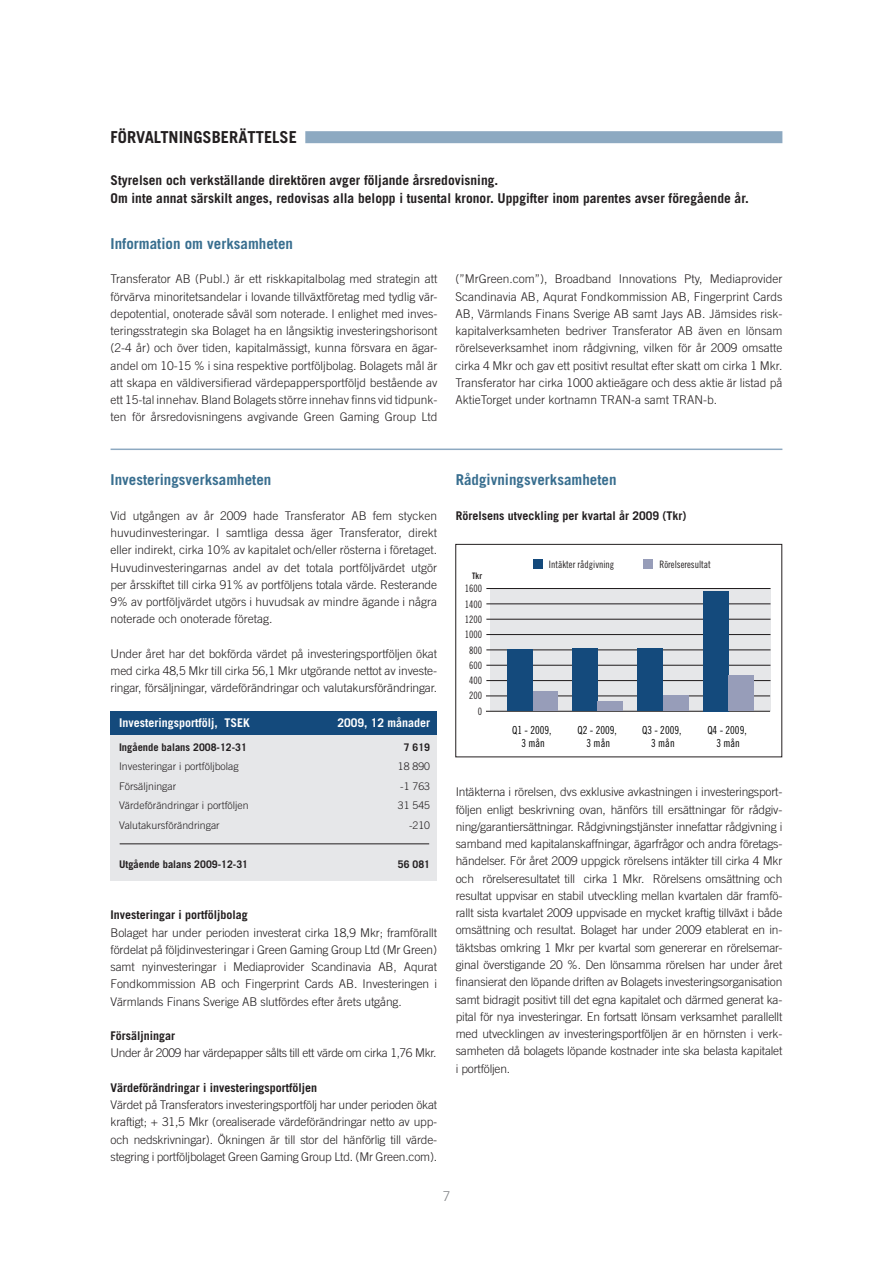
<style>
.page{position:relative;width:893px;height:1263px;background:#fff}
.page>*{position:absolute;margin:0;border:0;box-sizing:border-box;transform-origin:0 0}
.Rubrik_1{font:700 16.5px "Trade Gothic";color:#231f20}
.Rubrik_2{font:700 15px "Trade Gothic";color:#386e8f}
.Bröd1{font:700 13.5px "Trade Gothic";color:#231f20}
.t1{font:300 13.5px "Trade Gothic";color:#808285}
.Bröd1-2{font:300 12px/17.2px "Trade Gothic";letter-spacing:-.01em;color:#231f20;text-align:justify}
.Bröd1_indrag{font:300 12px/17.2px "Trade Gothic";letter-spacing:-.01em;color:#231f20;text-align:justify}
.Rubrik_3{font:700 12px "Trade Gothic";color:#231f20}
.Bröd1-3{font:300 12px "Trade Gothic";letter-spacing:-.03em;color:#231f20}
.Bröd1_indrag-2{font:700 12px "Trade Gothic";color:#fff}
.t2{font:11.1px/13.4px "Trade Gothic Cond Eighteen";color:#000001;text-align:center;scale:.95 1}
.Bröd1_indrag-3{font:300 10.5px "Trade Gothic";color:#231f20}
.Bröd1_indrag-4{font:700 10.5px "Trade Gothic";color:#231f20}
.t3{font:10.2px/15.3px "Trade Gothic Cond Eighteen";color:#231f20;text-align:right;scale:.95 1}
.t4{font:9px "Trade Gothic Bold Cond Twenty";color:#231f20;scale:.95 1}
</style>
<div class="page">
<div style="left:111px;top:722px;width:326px;height:159px;background:#e6e7e9"></div>
<div style="left:111px;top:711px;width:326px;height:24px;background:#144a7c"></div>
<hr style="left:120px;top:843px;width:309px;height:1px;background:#231f20">
<div style="left:305px;top:131px;width:477px;height:12px;background:#8da9c1"></div>
<hr style="left:111px;top:449px;width:671px;height:1px;background:#8da9c1">
<div style="left:490px;top:588px;width:280px;height:123px;background:#e6e7e9"></div>
<div style="left:533px;top:559px;width:9px;height:10px;background:#144a7c"></div>
<div style="left:644px;top:559px;width:9px;height:10px;background:#979db9"></div>
<hr style="left:486px;top:603px;width:284px;height:1px;background:#231f20">
<hr style="left:486px;top:588px;width:284px;height:1px;background:#231f20">
<hr style="left:486px;top:619px;width:284px;height:1px;background:#231f20">
<hr style="left:486px;top:634px;width:284px;height:1px;background:#231f20">
<hr style="left:486px;top:649px;width:284px;height:1px;background:#231f20">
<hr style="left:486px;top:665px;width:284px;height:1px;background:#231f20">
<hr style="left:486px;top:680px;width:284px;height:1px;background:#231f20">
<hr style="left:486px;top:696px;width:284px;height:1px;background:#231f20">
<hr style="left:486px;top:711px;width:284px;height:1px;background:#231f20">
<div style="left:507px;top:649px;width:26px;height:62px;background:#144a7c"></div>
<div style="left:533px;top:692px;width:25px;height:19px;background:#979db9"></div>
<div style="left:572px;top:649px;width:26px;height:62px;background:#144a7c"></div>
<div style="left:598px;top:701px;width:25px;height:10px;background:#979db9"></div>
<div style="left:703px;top:591px;width:25px;height:120px;background:#144a7c"></div>
<div style="left:728px;top:676px;width:26px;height:35px;background:#979db9"></div>
<div style="left:638px;top:649px;width:25px;height:62px;background:#144a7c"></div>
<div style="left:663px;top:695px;width:26px;height:16px;background:#979db9"></div>
<div style="left:455px;top:544px;width:327px;height:213px;border:1px solid #231f20"></div>
<p class="Rubrik_1" style="left:111px;top:127px;width:188px">FÖRVALTNINGSBERÄTTELSE</p>
<p class="Bröd1" style="left:111px;top:172px;width:389px">Styrelsen och verkställande direktören avger följande årsredovisning.</p>
<p class="Bröd1" style="left:111px;top:190px;width:640px">Om inte annat särskilt anges, redovisas alla belopp i tusental kronor. Uppgifter inom parentes avser föregående år.</p>
<p class="Rubrik_2" style="left:111px;top:234px;width:184px">Information om verksamheten</p>
<p class="Bröd1-2" style="left:111px;top:270px;width:328px">Transferator AB (Publ.) är ett riskkapitalbolag med strategin att förvärva minoritetsandelar i lovande tillväxtföretag med tydlig vär&shy;depotential, onoterade såväl som noterade. I enlighet med inves&shy;teringsstrategin ska Bolaget ha en långsiktig investeringshorisont (2-4 år) och över tiden, kapitalmässigt, kunna försvara en ägar&shy;andel om 10-15 % i sina respektive portföljbolag. Bolagets mål är att skapa en väldiversifierad värdepappersportföljd bestående av ett 15-tal innehav. Bland Bolagets större innehav finns vid tidpunk&shy;ten för årsredovisningens avgivande Green Gaming Group Ltd</p>
<p class="Bröd1-2" style="left:455px;top:270px;width:328px">(”MrGreen.com”), Broadband Innovations Pty, Mediaprovider Scandinavia AB, Aqurat Fondkommission AB, Fingerprint Cards AB, Värmlands Finans Sverige AB samt Jays AB. Jämsides risk&shy;kapitalverksamheten bedriver Transferator AB även en lönsam rörelseverksamhet inom rådgivning, vilken för år 2009 omsatte cirka 4 Mkr och gav ett positivt resultat efter skatt om cirka 1 Mkr.<br>Transferator har cirka 1000 aktieägare och dess aktie är listad på AktieTorget under kortnamn TRAN-a samt TRAN-b.</p>
<p class="Rubrik_2" style="left:111px;top:471px;width:162px">Investeringsverksamheten</p>
<p class="Bröd1-2" style="left:111px;top:507px;width:328px">Vid utgången av år 2009 hade Transferator AB fem stycken huvudinvesteringar. I samtliga dessa äger Transferator, direkt eller indirekt, cirka 10% av kapitalet och/eller rösterna i företaget.<br>Huvudinvesteringarnas andel av det totala portföljvärdet utgör per årsskiftet till cirka 91% av portföljens totala värde. Resterande 9% av portföljvärdet utgörs i huvudsak av mindre ägande i några noterade och onoterade företag.</p>
<p class="Bröd1_indrag" style="left:111px;top:645px;width:328px">Under året har det bokförda värdet på investeringsportföljen ökat med cirka 48,5 Mkr till cirka 56,1 Mkr utgörande nettot av investe&shy;ringar, försäljningar, värdeförändringar och valutakursförändringar.</p>
<p class="Bröd1_indrag-2" style="left:119px;top:715px;width:132px">Investeringsportfölj, TSEK</p>
<p class="Bröd1_indrag-2" style="left:337px;top:715px;width:94px">2009, 12 månader</p>
<p class="Bröd1_indrag-4" style="left:119px;top:740px;width:129px">Ingående balans 2008-12-31</p>
<p class="Bröd1_indrag-4" style="left:404px;top:740px;width:28px">7 619</p>
<p class="Bröd1_indrag-3" style="left:119px;top:760px;width:121px">Investeringar i portföljbolag</p>
<p class="Bröd1_indrag-3" style="left:398px;top:760px;width:34px">18 890</p>
<p class="Bröd1_indrag-3" style="left:119px;top:780px;width:59px">Försäljningar</p>
<p class="Bröd1_indrag-3" style="left:400px;top:780px;width:31px">-1 763</p>
<p class="Bröd1_indrag-3" style="left:119px;top:799px;width:131px">Värdeförändringar i portföljen</p>
<p class="Bröd1_indrag-3" style="left:398px;top:799px;width:34px">31 545</p>
<p class="Bröd1_indrag-3" style="left:119px;top:819px;width:102px">Valutakursförändringar</p>
<p class="Bröd1_indrag-3" style="left:409px;top:819px;width:23px">-210</p>
<p class="Bröd1_indrag-4" style="left:119px;top:857px;width:130px">Utgående balans 2009-12-31</p>
<p class="Bröd1_indrag-4" style="left:398px;top:857px;width:34px">56 081</p>
<p class="Rubrik_3" style="left:111px;top:908px;width:139px">Investeringar i portföljbolag</p>
<p class="Bröd1-2" style="left:111px;top:923px;width:328px">Bolaget har under perioden investerat cirka 18,9 Mkr; framförallt fördelat på följdinvesteringar i Green Gaming Group Ltd (Mr Green) samt nyinvesteringar i Mediaprovider Scandinavia AB, Aqurat Fondkommission AB och Fingerprint Cards AB. Investeringen i Värmlands Finans Sverige AB slutfördes efter årets utgång.</p>
<p class="Rubrik_3" style="left:111px;top:1028px;width:66px">Försäljningar</p>
<p class="Bröd1-3" style="left:111px;top:1046px;width:328px">Under år 2009 har värdepapper sålts till ett värde om cirka 1,76 Mkr.</p>
<p class="Rubrik_3" style="left:111px;top:1080px;width:208px">Värdeförändringar i investeringsportföljen</p>
<p class="Bröd1-2" style="left:111px;top:1096px;width:328px">Värdet på Transferators investeringsportfölj har under perioden ökat kraftigt; + 31,5 Mkr (orealiserade värdeförändringar netto av upp&shy;och nedskrivningar). Ökningen är till stor del hänförlig till värde&shy;stegring i portföljbolaget Green Gaming Group Ltd. (Mr Green.com).</p>
<p class="Rubrik_2" style="left:456px;top:471px;width:162px">Rådgivningsverksamheten</p>
<p class="Rubrik_3" style="left:456px;top:508px;width:232px">Rörelsens utveckling per kvartal år 2009 (Tkr)</p>
<p class="t4" style="left:472px;top:570px;width:12px">Tkr</p>
<p class="t3" style="left:465px;top:581px;width:20px">1600<br>1400<br>1200<br>1000<br>800<br>600<br>400<br>200<br>0</p>
<p class="t3" style="left:549px;top:556px;width:70px">Intäkter rådgivning</p>
<p class="t3" style="left:660px;top:556px;width:56px">Rörelseresultat</p>
<p class="t2" style="left:512px;top:723px;width:43px">Q1 - 2009,<br>3 mån</p>
<p class="t2" style="left:642px;top:723px;width:43px">Q3 - 2009,<br>3 mån</p>
<p class="t2" style="left:707px;top:723px;width:43px">Q4 - 2009,<br>3 mån</p>
<p class="t2" style="left:577px;top:723px;width:43px">Q2 - 2009,<br>3 mån</p>
<p class="Bröd1-2" style="left:456px;top:783px;width:328px">Intäkterna i rörelsen, dvs exklusive avkastningen i investeringsport&shy;följen enligt beskrivning ovan, hänförs till ersättningar för rådgiv&shy;ning/garantiersättningar. Rådgivningstjänster innefattar rådgivning i samband med kapitalanskaffningar, ägarfrågor och andra företags&shy;händelser. För året 2009 uppgick rörelsens intäkter till cirka 4 Mkr och rörelseresultatet till cirka 1 Mkr. Rörelsens omsättning och resultat uppvisar en stabil utveckling mellan kvartalen där framfö&shy;rallt sista kvartalet 2009 uppvisade en mycket kraftig tillväxt i både omsättning och resultat. Bolaget har under 2009 etablerat en in&shy;täktsbas omkring 1 Mkr per kvartal som genererar en rörelsemar&shy;ginal överstigande 20 %. Den lönsamma rörelsen har under året finansierat den löpande driften av Bolagets investeringsorganisation samt bidragit positivt till det egna kapitalet och därmed generat ka&shy;pital för nya investeringar. En fortsatt lönsam verksamhet parallellt med utvecklingen av investeringsportföljen är en hörnsten i verk&shy;samheten då bolagets löpande kostnader inte ska belasta kapitalet i portföljen.</p>
<p class="t1" style="left:443px;top:1188px;width:9px">7</p>
</div>
